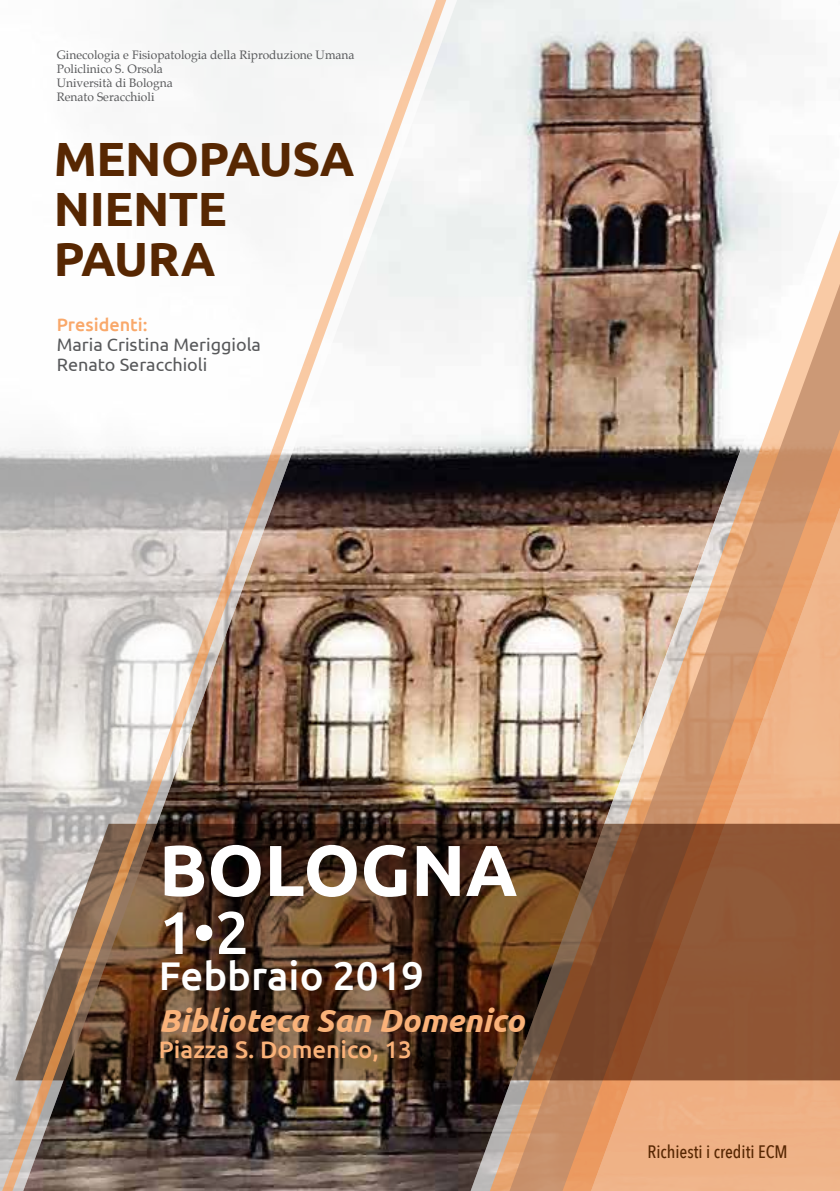
<style>
.page{position:relative;width:840px;height:1191px;background:#fff}
.page>*{position:absolute;margin:0;border:0;box-sizing:border-box;transform-origin:0 0}
.t1{font:700 72px "Ubuntu";color:#fff}
.t2{font:500 60px "Ubuntu";color:#fff}
.t3{font:700 48px/50px "Ubuntu";letter-spacing:-.01em;color:#572702}
.t4{font:500 40px "Ubuntu";color:#fff}
.t5{font:italic 700 32px "Ubuntu";color:#fab279}
.t6{font:500 24px "Ubuntu";color:#fab279}
.t7{font:18px/20px "Ubuntu";color:#58595b}
.t8{font:500 18px "Avenir Next Condensed";color:#572702}
.t9{font:500 18px "Ubuntu";color:#f9a86a}
.t10{font:12px/14px "Palatino";color:#58595b}
</style>
<div class="page">
<img style="left:462px;top:0;width:377px;height:1191px">
<svg style="left:462px;top:823px;width:377px;height:257px;background:#7c4a2c"></svg>
<img style="left:0;top:0;width:462px;height:1191px">
<p class="t10" style="left:57px;top:48px;width:299px">Ginecologia e Fisiopatologia della Riproduzione Umana<br>Policlinico S. Orsola<br>Università di Bologna<br>Renato Seracchioli</p>
<h3 class="t3" style="left:54px;top:133px;width:302px">MENOPAUSA<br>NIENTE<br>PAURA</h3>
<h3 class="t9" style="left:57px;top:314px;width:92px">Presidenti:</h3>
<h3 class="t7" style="left:57px;top:334px;width:206px">Maria Cristina Meriggiola<br>Renato Seracchioli</h3>
<h1 class="t1" style="left:159px;top:826px;width:360px">BOLOGNA</h1>
<h2 class="t2" style="left:159px;top:894px;width:92px">1•2</h2>
<h3 class="t4" style="left:159px;top:950px;width:266px">Febbraio 2019</h3>
<h3 class="t5" style="left:159px;top:1000px;width:366px">Biblioteca San Domenico</h3>
<h3 class="t6" style="left:159px;top:1033px;width:254px">Piazza S. Domenico, 13</h3>
<h3 class="t8" style="left:647px;top:1140px;width:142px">Richiesti i crediti ECM</h3>
</div>
